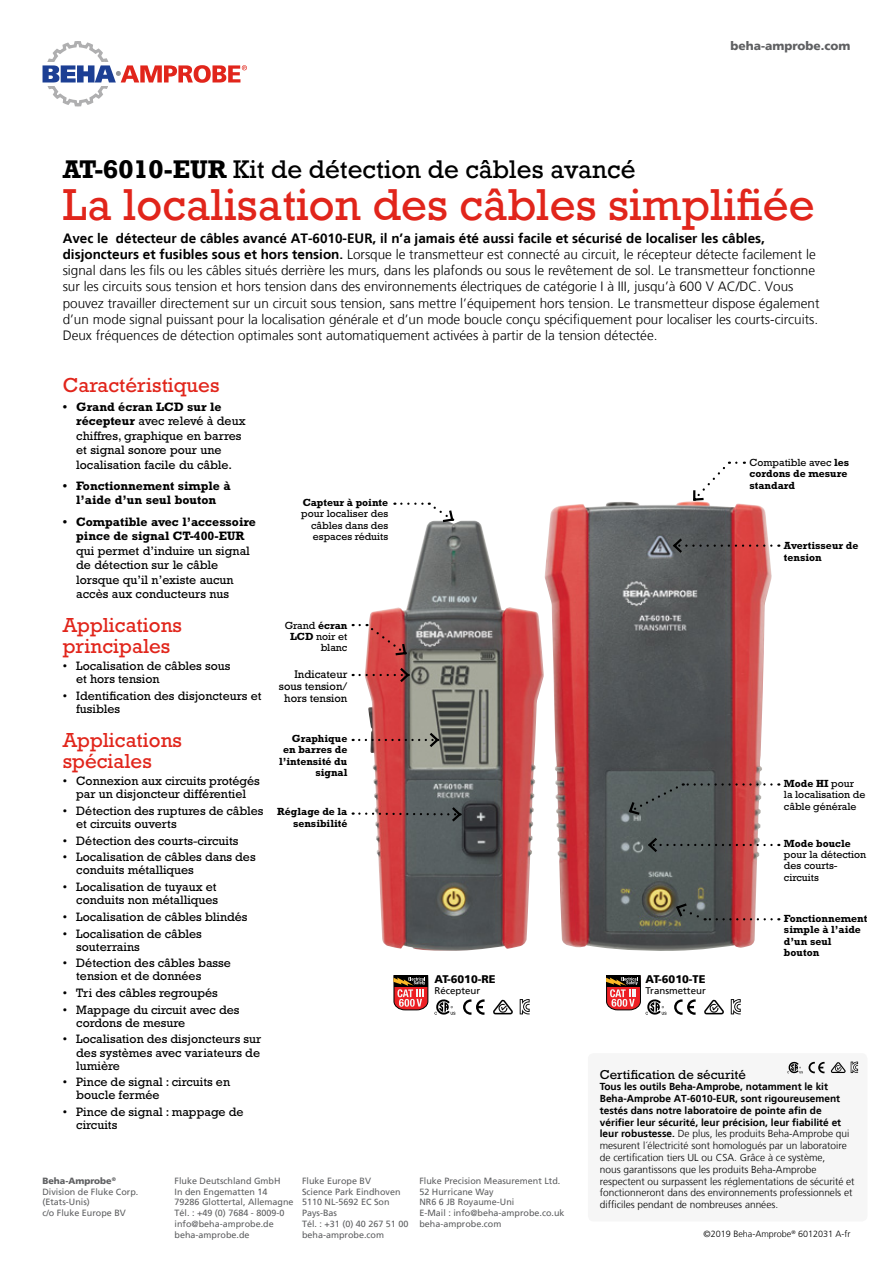
<style>
.page{position:relative;width:893px;height:1263px;background:#fff}
.page>*{position:absolute;margin:0;border:0;box-sizing:border-box;transform-origin:0 0}
.t1{font:42px "Rockwell";color:#e1251b}
.t2{font:24px "Rockwell";color:#000}
.t3{font:20.7px/20.7px "Rockwell Std";color:#e1251b}
.t4{font:300 13.5px/16.2px "Frutiger LT";color:#000}
.t5{font:13.2px "Rockwell Std";color:#000}
.t6{font:12.3px/13.2px "Rockwell Std";color:#000}
.t7{font:700 12.3px/14.5px "Rockwell Std";color:#000;text-align:center}
.t8{font:900 12px "Frutiger LT";color:#5f6062}
.t9{font:11.25px/12px "Rockwell Std";color:#000;text-align:right}
.t10{font:900 11.1px "Frutiger LT";color:#000}
.t11{font:700 10.5px/11.2px "Rockwell Std";color:#000}
.t12{font:10.5px/11.2px "Rockwell Std";color:#000}
.t13{font:300 10.2px/11.9px "Frutiger LT";color:#000}
.t14{font:9.75px "Frutiger LT";color:#000}
.t15{font:9px/10.8px "Frutiger LT";color:#5f6062}
.t16{font:300 9px "Frutiger LT";color:#000}
.s1{font-weight:700}
.s2{font-weight:900}
.s3{font-weight:400}
</style>
<div class="page">
<svg style="left:43px;top:41px;width:204px;height:66px"></svg>
<img style="left:544px;top:501px;width:228px;height:450px">
<img style="left:365px;top:521px;width:179px;height:430px">
<svg style="left:401px;top:503px;width:54px;height:21px"></svg>
<svg style="left:353px;top:665px;width:58px;height:19px"></svg>
<svg style="left:353px;top:730px;width:88px;height:19px"></svg>
<svg style="left:360px;top:624px;width:48px;height:33px;background:#cc6564"></svg>
<svg style="left:674px;top:901px;width:98px;height:19px"></svg>
<svg style="left:692px;top:462px;width:44px;height:40px"></svg>
<svg style="left:627px;top:783px;width:144px;height:33px;background:#766464"></svg>
<svg style="left:646px;top:835px;width:126px;height:19px;background:#786464"></svg>
<svg style="left:353px;top:805px;width:110px;height:19px"></svg>
<svg style="left:671px;top:536px;width:100px;height:19px;background:#835454"></svg>
<div style="left:588px;top:1053px;width:279px;height:168px;background:#f6f6f6;border-radius:6px"></div>
<svg style="left:787px;top:1062px;width:37px;height:11px"></svg>
<svg style="left:831px;top:1061px;width:27px;height:12px"></svg>
<svg style="left:674px;top:999px;width:22px;height:16px"></svg>
<svg style="left:704px;top:999px;width:20px;height:15px"></svg>
<svg style="left:731px;top:999px;width:10px;height:15px"></svg>
<svg style="left:463px;top:999px;width:22px;height:16px"></svg>
<svg style="left:493px;top:999px;width:20px;height:15px"></svg>
<svg style="left:434px;top:999px;width:21px;height:16px"></svg>
<svg style="left:520px;top:999px;width:10px;height:15px"></svg>
<svg style="left:393px;top:975px;width:35px;height:35px"></svg>
<svg style="left:606px;top:975px;width:60px;height:40px"></svg>
<p class="t8" style="left:730px;top:38px;width:122px">beha-amprobe.com</p>
<h2 class="t2" style="left:63px;top:154px;width:574px"><span class="s1">AT-6010-EUR</span> Kit de détection de câbles avancé</h2>
<h1 class="t1" style="left:63px;top:179px;width:754px">La localisation des câbles simplifiée</h1>
<p class="t4" style="left:63px;top:230px;width:758px"><span class="s1">Avec le détecteur de câbles avancé AT-6010-EUR, il n’a jamais été aussi facile et sécurisé de localiser les câbles, disjoncteurs et fusibles sous et hors tension.</span> Lorsque le transmetteur est connecté au circuit, le récepteur détecte facilement le signal dans les fils ou les câbles situés derrière les murs, dans les plafonds ou sous le revêtement de sol. Le transmetteur fonctionne sur les circuits sous tension et hors tension dans des environnements électriques de catégorie I à III, jusqu’à 600 V AC/DC. Vous pouvez travailler directement sur un circuit sous tension, sans mettre l’équipement hors tension. Le transmetteur dispose également d’un mode signal puissant pour la localisation générale et d’un mode boucle conçu spécifiquement pour localiser les courts-circuits.<br>Deux fréquences de détection optimales sont automatiquement activées à partir de la tension détectée.</p>
<h3 class="t3" style="left:63px;top:374px;width:158px">Caractéristiques</h3>
<p class="t6" style="left:76px;top:399px;width:171px;line-height:14.5px;text-indent:-14px"><span class="s1">• Grand écran LCD sur le récepteur</span> avec relevé à deux chiffres, graphique en barres et signal sonore pour une localisation facile du câble.</p>
<p class="t7" style="left:63px;top:478px;width:169px">• Fonctionnement simple à l’aide d’un seul bouton</p>
<p class="t7" style="left:63px;top:514px;width:195px">• Compatible avec l’accessoire pince de signal CT-400-EUR</p>
<p class="t6" style="left:76px;top:543px;width:175px;line-height:14.5px">qui permet d’induire un signal de détection sur le câble lorsque qu’il n’existe aucun accès aux conducteurs nus</p>
<h3 class="t3" style="left:63px;top:615px;width:121px">Applications principales</h3>
<p class="t6" style="left:76px;top:659px;width:156px;text-indent:-14px">• Localisation de câbles sous et hors tension</p>
<p class="t6" style="left:76px;top:689px;width:187px;text-indent:-14px">• Identification des disjoncteurs et fusibles</p>
<h3 class="t3" style="left:63px;top:730px;width:121px">Applications spéciales</h3>
<p class="t6" style="left:63px;top:774px;width:199px;text-align:center">• Connexion aux circuits protégés par un disjoncteur différentiel</p>
<p class="t6" style="left:76px;top:804px;width:189px;text-indent:-14px">• Détection des ruptures de câbles et circuits ouverts</p>
<p class="t6" style="left:63px;top:834px;width:177px">• Détection des courts-circuits</p>
<p class="t6" style="left:76px;top:850px;width:181px;text-indent:-14px">• Localisation de câbles dans des conduits métalliques</p>
<p class="t6" style="left:63px;top:880px;width:157px;text-align:right">• Localisation de tuyaux et conduits non métalliques</p>
<p class="t6" style="left:63px;top:910px;width:186px">• Localisation de câbles blindés</p>
<p class="t6" style="left:76px;top:927px;width:127px;text-indent:-14px">• Localisation de câbles souterrains</p>
<p class="t6" style="left:76px;top:956px;width:156px;text-indent:-14px">• Détection des câbles basse tension et de données</p>
<p class="t6" style="left:63px;top:986px;width:157px">• Tri des câbles regroupés</p>
<p class="t6" style="left:76px;top:1003px;width:165px;text-indent:-14px">• Mappage du circuit avec des cordons de mesure</p>
<p class="t6" style="left:76px;top:1032px;width:187px;text-align:justify;text-indent:-14px">• Localisation des disjoncteurs sur des systèmes avec variateurs de lumière</p>
<p class="t6" style="left:76px;top:1075px;width:155px;text-indent:-14px">• Pince de signal : circuits en boucle fermée</p>
<p class="t6" style="left:76px;top:1105px;width:169px;text-indent:-14px">• Pince de signal : mappage de circuits</p>
<p class="t11" style="left:303px;top:497px;width:87px">Capteur à pointe</p>
<p class="t12" style="left:311px;top:508px;width:79px;text-align:justify;text-indent:-10px">pour localiser des câbles dans des espaces réduits</p>
<p class="t12" style="left:285px;top:619px;width:64px;text-align:right">Grand <span class="s1">écran<br>LCD</span> noir et blanc</p>
<p class="t9" style="left:279px;top:668px;width:70px">Indicateur sous tension/ hors tension</p>
<p class="t11" style="left:279px;top:733px;width:70px;text-align:right">Graphique en barres de l’intensité du signal</p>
<p class="t11" style="left:277px;top:806px;width:72px;text-align:right">Réglage de la sensibilité</p>
<p class="t10" style="left:434px;top:973px;width:63px">AT-6010-RE</p>
<p class="t14" style="left:434px;top:985px;width:47px">Récepteur</p>
<p class="t15" style="left:42px;top:1175px;width:98px"><span class="s2">Beha-Amprobe</span><sup>®<br></sup>Division de Fluke Corp. (Etats-Unis)<br>c/o Fluke Europe BV</p>
<p class="t15" style="left:174px;top:1175px;width:121px">Fluke Deutschland GmbH<br>In den Engematten 14<br>79286 Glottertal, Allemagne<br>Tél. : +49 (0) 7684 - 8009-0 info@beha-amprobe.de beha-amprobe.de</p>
<p class="t15" style="left:419px;top:1175px;width:147px">Fluke Precision Measurement Ltd.<br>52 Hurricane Way<br>NR6 6 JB Royaume-Uni<br>E-Mail : info@beha-amprobe.co.uk beha-amprobe.com</p>
<p class="t15" style="left:302px;top:1175px;width:108px">Fluke Europe BV<br>Science Park Eindhoven<br>5110 NL-5692 EC Son<br>Pays-Bas<br>Tél. : +31 (0) 40 267 51 00 beha-amprobe.com</p>
<p class="t11" style="left:749px;top:457px;width:101px"><span class="s3">Compatible avec</span> les cordons de mesure standard</p>
<p class="t11" style="left:784px;top:540px;width:76px">Avertisseur de tension</p>
<p class="t12" style="left:784px;top:778px;width:83px"><span class="s1">Mode HI</span> pour<br>la localisation de câble générale</p>
<p class="t11" style="left:784px;top:837px;width:68px">Mode boucle</p>
<p class="t12" style="left:784px;top:849px;width:84px">pour la détection des courts&shy;circuits</p>
<p class="t10" style="left:646px;top:973px;width:61px">AT-6010-TE</p>
<p class="t14" style="left:646px;top:985px;width:62px">Transmetteur</p>
<p class="t11" style="left:784px;top:913px;width:85px">Fonctionnement simple à l’aide d’un seul bouton</p>
<p class="t5" style="left:600px;top:1066px;width:148px">Certification de sécurité</p>
<p class="t13" style="left:600px;top:1081px;width:256px"><span class="s1">Tous les outils Beha-Amprobe, notamment le kit Beha-Amprobe AT-6010-EUR, sont rigoureusement testés dans notre laboratoire de pointe afin de vérifier leur sécurité, leur précision, leur fiabilité et leur robustesse.</span> De plus, les produits Beha-Amprobe qui mesurent l´électricité sont homologués par un laboratoire de certification tiers UL ou CSA. Grâce à ce système,<br>nous garantissons que les produits Beha-Amprobe respectent ou surpassent les réglementations de sécurité et fonctionneront dans des environnements professionnels et difficiles pendant de nombreuses années.</p>
<p class="t16" style="left:704px;top:1229px;width:148px">©2019 Beha-Amprobe<sup>®</sup> 6012031 A-fr</p>
</div>
